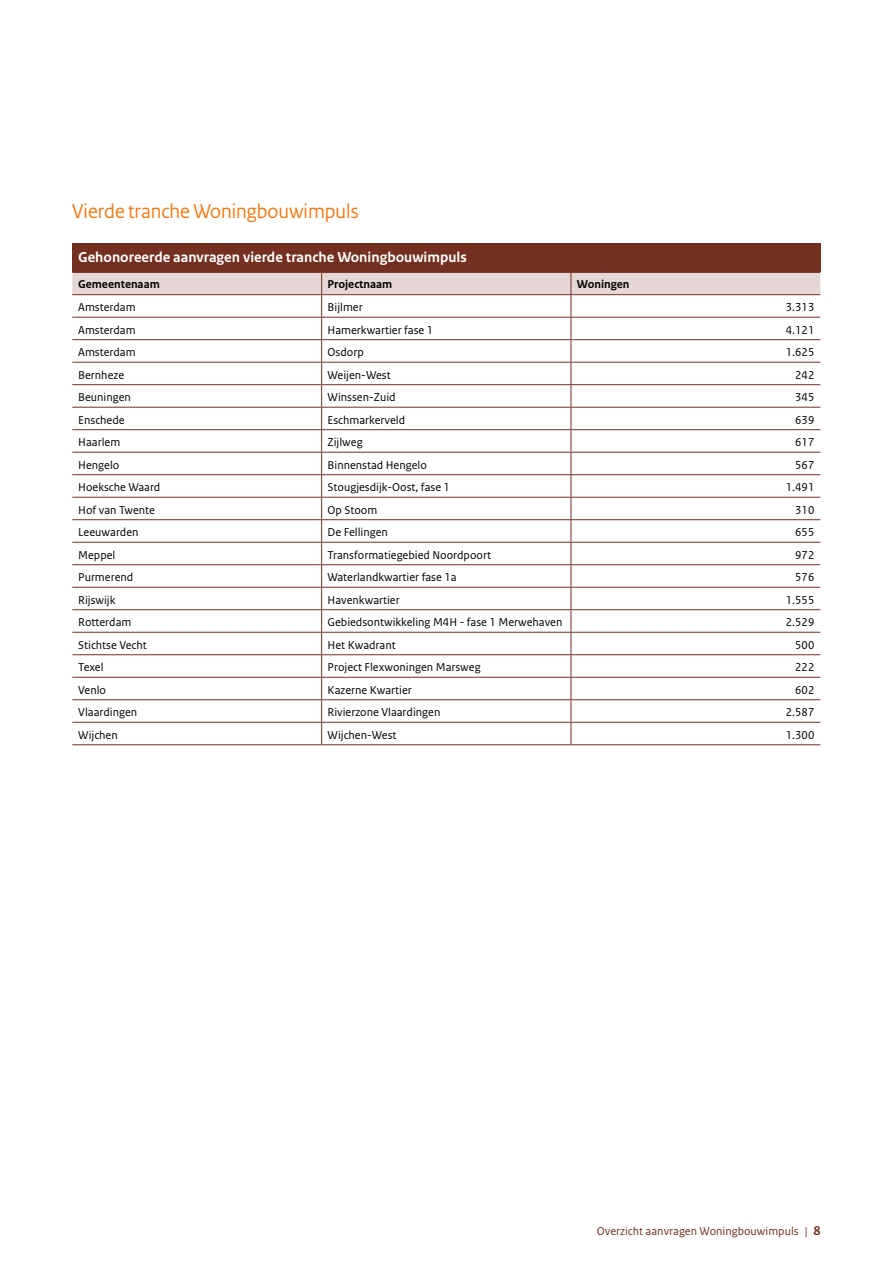
<style>
.page{position:relative;width:893px;height:1263px;background:#fff}
.page>*{position:absolute;margin:0;border:0;box-sizing:border-box;transform-origin:0 0}
.H2_04_RO_Paragraafko{font:21px "Rijksoverheid Sans Heading";color:#ff7000}
._30_RO_Tabel_Kop{font:700 15px "Rijksoverheid Sans Text";color:#fff}
._32_RO_Tabel_Broodte{font:12px "Rijksoverheid Sans Text";color:#000}
.t1{font:12px "Rijksoverheid Sans Text";color:#752f21}
._32_RO_Tabel_Broodte-2{font:700 12px "Rijksoverheid Sans Text";color:#000}
.s1{font-weight:700;font-size:13.5px}
</style>
<div class="page">
<div style="left:72px;top:244px;width:748px;height:28px;background:#752f21"></div>
<svg style="left:72px;top:273px;width:748px;height:471px"></svg>
<hr style="left:72px;top:744px;width:250px;height:1px;background:#752f21">
<hr style="left:322px;top:744px;width:249px;height:1px;background:#752f21">
<hr style="left:571px;top:744px;width:249px;height:1px;background:#752f21">
<hr style="left:72px;top:271px;width:250px;height:2px;background:#752f21">
<hr style="left:322px;top:271px;width:249px;height:2px;background:#752f21">
<hr style="left:571px;top:271px;width:249px;height:2px;background:#752f21">
<h2 class="H2_04_RO_Paragraafko" style="left:72px;top:199px;width:288px">Vierde tranche Woningbouwimpuls</h2>
<p class="_30_RO_Tabel_Kop" style="left:78px;top:248px;width:390px">Gehonoreerde aanvragen vierde tranche Woningbouwimpuls</p>
<p class="_32_RO_Tabel_Broodte-2" style="left:78px;top:277px;width:83px">Gemeentenaam</p>
<p class="_32_RO_Tabel_Broodte-2" style="left:328px;top:277px;width:66px">Projectnaam</p>
<p class="_32_RO_Tabel_Broodte-2" style="left:577px;top:277px;width:54px">Woningen</p>
<p class="_32_RO_Tabel_Broodte" style="left:78px;top:300px;width:59px">Amsterdam</p>
<p class="_32_RO_Tabel_Broodte" style="left:328px;top:300px;width:37px">Bijlmer</p>
<p class="_32_RO_Tabel_Broodte" style="left:786px;top:300px;width:30px">3.313</p>
<p class="_32_RO_Tabel_Broodte" style="left:78px;top:323px;width:59px">Amsterdam</p>
<p class="_32_RO_Tabel_Broodte" style="left:328px;top:323px;width:107px">Hamerkwartier fase 1</p>
<p class="_32_RO_Tabel_Broodte" style="left:786px;top:323px;width:30px">4.121</p>
<p class="_32_RO_Tabel_Broodte" style="left:78px;top:345px;width:59px">Amsterdam</p>
<p class="_32_RO_Tabel_Broodte" style="left:328px;top:345px;width:38px">Osdorp</p>
<p class="_32_RO_Tabel_Broodte" style="left:786px;top:345px;width:30px">1.625</p>
<p class="_32_RO_Tabel_Broodte" style="left:78px;top:368px;width:47px">Bernheze</p>
<p class="_32_RO_Tabel_Broodte" style="left:328px;top:368px;width:65px">Weijen-West</p>
<p class="_32_RO_Tabel_Broodte" style="left:795px;top:368px;width:21px">242</p>
<p class="_32_RO_Tabel_Broodte" style="left:78px;top:390px;width:54px">Beuningen</p>
<p class="_32_RO_Tabel_Broodte" style="left:328px;top:390px;width:70px">Winssen-Zuid</p>
<p class="_32_RO_Tabel_Broodte" style="left:795px;top:390px;width:21px">345</p>
<p class="_32_RO_Tabel_Broodte" style="left:78px;top:413px;width:48px">Enschede</p>
<p class="_32_RO_Tabel_Broodte" style="left:328px;top:413px;width:79px">Eschmarkerveld</p>
<p class="_32_RO_Tabel_Broodte" style="left:795px;top:413px;width:21px">639</p>
<p class="_32_RO_Tabel_Broodte" style="left:78px;top:435px;width:43px">Haarlem</p>
<p class="_32_RO_Tabel_Broodte" style="left:328px;top:435px;width:37px">Zijlweg</p>
<p class="_32_RO_Tabel_Broodte" style="left:795px;top:435px;width:21px">617</p>
<p class="_32_RO_Tabel_Broodte" style="left:78px;top:458px;width:43px">Hengelo</p>
<p class="_32_RO_Tabel_Broodte" style="left:328px;top:458px;width:101px">Binnenstad Hengelo</p>
<p class="_32_RO_Tabel_Broodte" style="left:795px;top:458px;width:21px">567</p>
<p class="_32_RO_Tabel_Broodte" style="left:78px;top:480px;width:84px">Hoeksche Waard</p>
<p class="_32_RO_Tabel_Broodte" style="left:328px;top:480px;width:124px">Stougjesdijk-Oost, fase 1</p>
<p class="_32_RO_Tabel_Broodte" style="left:786px;top:480px;width:30px">1.491</p>
<p class="_32_RO_Tabel_Broodte" style="left:78px;top:503px;width:78px">Hof van Twente</p>
<p class="_32_RO_Tabel_Broodte" style="left:328px;top:503px;width:51px">Op Stoom</p>
<p class="_32_RO_Tabel_Broodte" style="left:795px;top:503px;width:21px">310</p>
<p class="_32_RO_Tabel_Broodte" style="left:78px;top:525px;width:62px">Leeuwarden</p>
<p class="_32_RO_Tabel_Broodte" style="left:328px;top:525px;width:62px">De Fellingen</p>
<p class="_32_RO_Tabel_Broodte" style="left:795px;top:525px;width:21px">655</p>
<p class="_32_RO_Tabel_Broodte" style="left:78px;top:548px;width:39px">Meppel</p>
<p class="_32_RO_Tabel_Broodte" style="left:328px;top:548px;width:165px">Transformatiegebied Noordpoort</p>
<p class="_32_RO_Tabel_Broodte" style="left:795px;top:548px;width:21px">972</p>
<p class="_32_RO_Tabel_Broodte" style="left:78px;top:570px;width:57px">Purmerend</p>
<p class="_32_RO_Tabel_Broodte" style="left:328px;top:570px;width:130px">Waterlandkwartier fase 1a</p>
<p class="_32_RO_Tabel_Broodte" style="left:795px;top:570px;width:21px">576</p>
<p class="_32_RO_Tabel_Broodte" style="left:78px;top:593px;width:39px">Rijswijk</p>
<p class="_32_RO_Tabel_Broodte" style="left:328px;top:593px;width:74px">Havenkwartier</p>
<p class="_32_RO_Tabel_Broodte" style="left:786px;top:593px;width:30px">1.555</p>
<p class="_32_RO_Tabel_Broodte" style="left:78px;top:615px;width:55px">Rotterdam</p>
<p class="_32_RO_Tabel_Broodte" style="left:328px;top:615px;width:236px">Gebiedsontwikkeling M4H - fase 1 Merwehaven</p>
<p class="_32_RO_Tabel_Broodte" style="left:786px;top:615px;width:30px">2.529</p>
<p class="_32_RO_Tabel_Broodte" style="left:78px;top:638px;width:70px">Stichtse Vecht</p>
<p class="_32_RO_Tabel_Broodte" style="left:328px;top:638px;width:70px">Het Kwadrant</p>
<p class="_32_RO_Tabel_Broodte" style="left:795px;top:638px;width:21px">500</p>
<p class="_32_RO_Tabel_Broodte" style="left:78px;top:660px;width:27px">Texel</p>
<p class="_32_RO_Tabel_Broodte" style="left:328px;top:660px;width:155px">Project Flexwoningen Marsweg</p>
<p class="_32_RO_Tabel_Broodte" style="left:795px;top:660px;width:21px">222</p>
<p class="_32_RO_Tabel_Broodte" style="left:78px;top:683px;width:29px">Venlo</p>
<p class="_32_RO_Tabel_Broodte" style="left:328px;top:683px;width:86px">Kazerne Kwartier</p>
<p class="_32_RO_Tabel_Broodte" style="left:795px;top:683px;width:21px">602</p>
<p class="_32_RO_Tabel_Broodte" style="left:78px;top:705px;width:60px">Vlaardingen</p>
<p class="_32_RO_Tabel_Broodte" style="left:328px;top:705px;width:114px">Rivierzone Vlaardingen</p>
<p class="_32_RO_Tabel_Broodte" style="left:786px;top:705px;width:30px">2.587</p>
<p class="_32_RO_Tabel_Broodte" style="left:78px;top:728px;width:41px">Wijchen</p>
<p class="_32_RO_Tabel_Broodte" style="left:328px;top:728px;width:70px">Wijchen-West</p>
<p class="_32_RO_Tabel_Broodte" style="left:786px;top:728px;width:30px">1.300</p>
<p class="t1" style="left:597px;top:1224px;width:225px">Overzicht aanvragen Woningbouwimpuls | <span class="s1">8</span></p>
</div>
